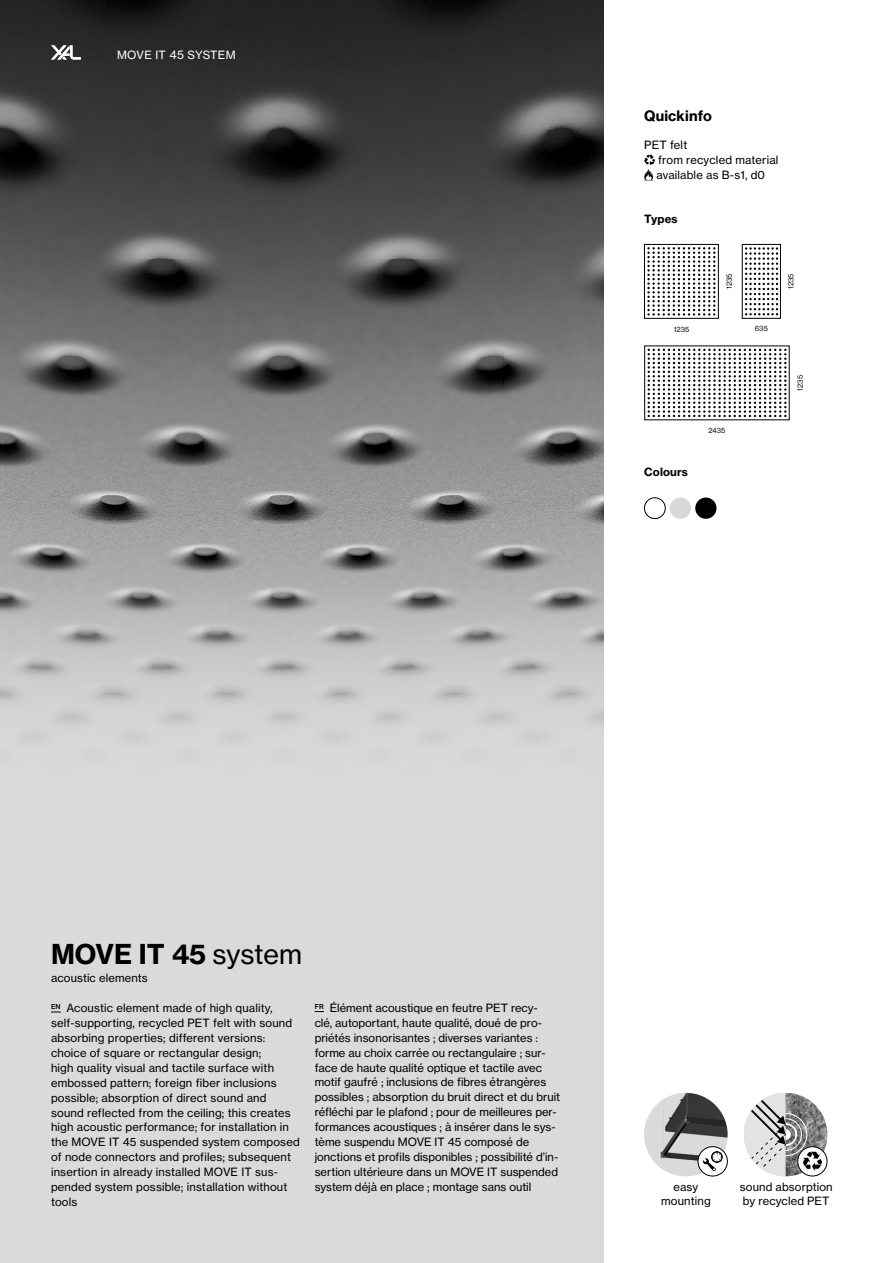
<style>
.page{position:relative;width:893px;height:1263px;background:#fff}
.page>*{position:absolute;margin:0;border:0;box-sizing:border-box;transform-origin:0 0}
.t1{font:27px "N Haas Grotesk TX Pro 75 Bd";color:#000}
.t2{font:14.25px "N Haas Grotesk TX Pro 75 Bd";letter-spacing:.01em;color:#000}
.t3{font:11.25px/14.9px "N Haas Grotesk TX Pro 55 Rg";letter-spacing:.005em;color:#000}
.t4{font:11.25px "N Haas Grotesk TX Pro 55 Rg";letter-spacing:.03em;color:#fff}
.t5{font:11.25px "N Haas Grotesk TX Pro 75 Bd";letter-spacing:.015em;color:#000}
.t6{font:7.5px "N Haas Grotesk DS Pro 55 Rg";letter-spacing:.015em;color:#000}
.s1{font-family:"N Haas Grotesk TX Pro 55 Rg"}
</style>
<div class="page">
<div style="left:0;top:0;width:604px;height:1263px;background:#dadada"></div>
<img style="left:0;top:0;width:604px;height:742px">
<svg style="left:644px;top:155px;width:11px;height:25px"></svg>
<div style="left:644px;top:497px;width:21px;height:22px;border:1px solid #000;border-radius:50%"></div>
<div style="left:670px;top:497px;width:21px;height:22px;background:#d9d7d7;border-radius:50%"></div>
<div style="left:695px;top:497px;width:21px;height:22px;background:#000;border-radius:50%"></div>
<svg style="left:744px;top:1093px;width:83px;height:83px"></svg>
<div style="left:797px;top:1146px;width:30px;height:30px;border:1px solid #000;border-radius:50%"></div>
<svg style="left:51px;top:45px;width:30px;height:15px"></svg>
<div style="left:644px;top:244px;width:75px;height:75px;border:1px solid #000"></div>
<svg style="left:648px;top:247px;width:67px;height:68px"></svg>
<svg style="left:648px;top:349px;width:138px;height:68px"></svg>
<div style="left:742px;top:244px;width:39px;height:75px;border:1px solid #000"></div>
<svg style="left:745px;top:248px;width:33px;height:67px"></svg>
<img style="left:644px;top:1093px;width:84px;height:83px;border-radius:42px">
<svg style="left:698px;top:1147px;width:29px;height:29px"></svg>
<svg style="left:703px;top:1151px;width:19px;height:20px"></svg>
<div style="left:698px;top:1146px;width:30px;height:30px;border:1px solid #000;border-radius:50%"></div>
<p class="t4" style="left:117px;top:48px;width:120px">MOVE IT 45 SYSTEM</p>
<p class="t2" style="left:644px;top:107px;width:69px">Quickinfo</p>
<p class="t3" style="left:656px;top:138px;width:123px;text-indent:-12px">PET felt<br>from recycled material available as B-s1, d0</p>
<p class="t5" style="left:644px;top:212px;width:35px">Types</p>
<p class="t6" style="left:674px;top:325px;width:17px">1235</p>
<p class="t6" style="left:725px;top:289px;width:17px;rotate:-90deg">1235</p>
<p class="t5" style="left:644px;top:465px;width:45px">Colours</p>
<p class="t6" style="left:708px;top:426px;width:18px">2435</p>
<p class="t6" style="left:755px;top:324px;width:14px">635</p>
<p class="t6" style="left:786px;top:289px;width:17px;rotate:-90deg">1235</p>
<p class="t6" style="left:796px;top:391px;width:17px;rotate:-90deg">1235</p>
<h1 class="t1" style="left:51px;top:937px;width:253px">MOVE IT 45 <span class="s1">system</span></h1>
<p class="t3" style="left:51px;top:971px;width:98px">acoustic elements</p>
<p class="t3" style="left:51px;top:1001px;width:250px"><sup>EN</sup> Acoustic element made of high quality, self-supporting, recycled PET felt with sound absorbing properties; different versions: choice of square or rectangular design;<br>high quality visual and tactile surface with embossed pattern; foreign fiber inclusions possible; absorption of direct sound and sound reflected from the ceiling; this creates high acoustic performance; for installation in the MOVE IT 45 suspended system composed of node connectors and profiles; subsequent insertion in already installed MOVE IT sus&shy;pended system possible; installation without tools</p>
<p class="t3" style="left:315px;top:1000px;width:247px"><sup>FR</sup> Élément acoustique en feutre PET recy-<br>clé, autoportant, haute qualité, doué de pro&shy;priétés insonorisantes ; diverses variantes : forme au choix carrée ou rectangulaire ; sur&shy;face de haute qualité optique et tactile avec motif gaufré ; inclusions de fibres étrangères possibles ; absorption du bruit direct et du bruit réfléchi par le plafond ; pour de meilleures per&shy;formances acoustiques ; à insérer dans le sys&shy;tème suspendu MOVE IT 45 composé de jonctions et profils disponibles ; possibilité d’in&shy;sertion ultérieure dans un MOVE IT suspended system déjà en place ; montage sans outil</p>
<p class="t3" style="left:661px;top:1179px;width:51px;text-align:center">easy mounting</p>
<p class="t3" style="left:740px;top:1179px;width:94px">sound absorption by recycled PET</p>
</div>
